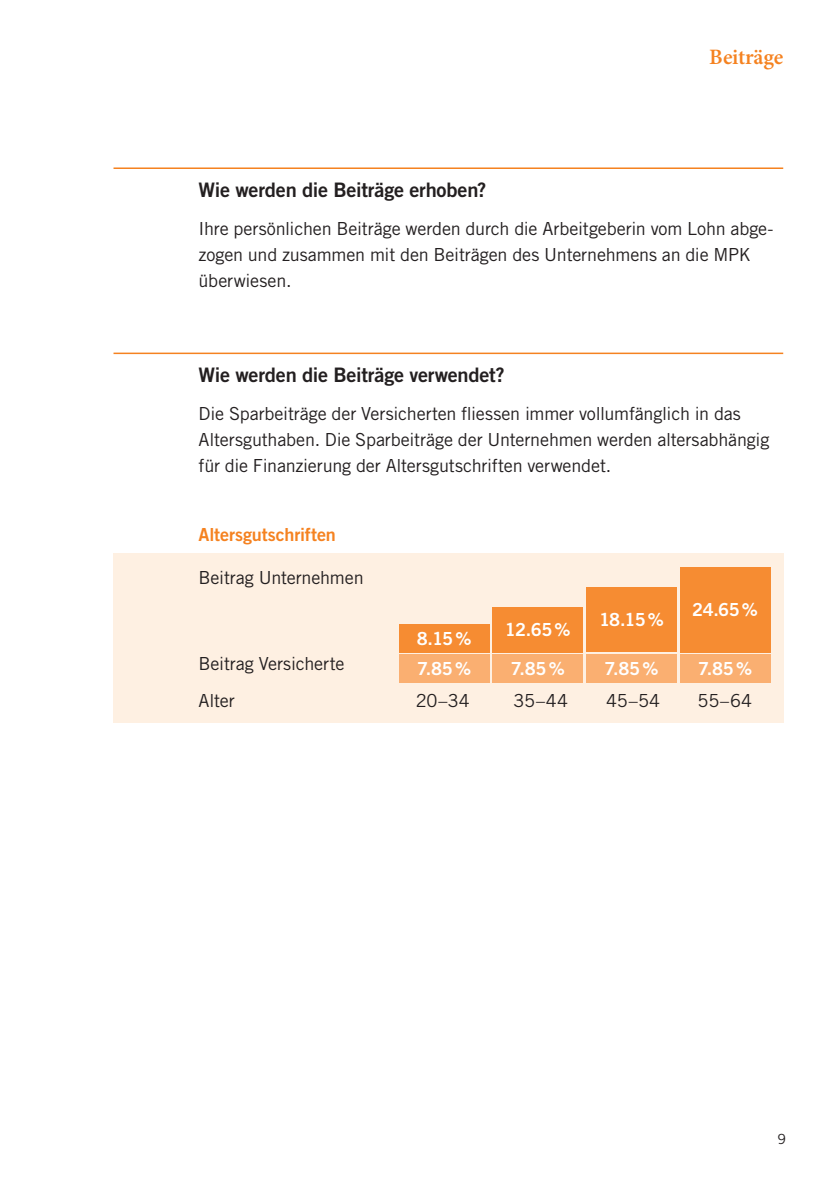
<style>
.page{position:relative;width:840px;height:1191px;background:#fff}
.page>*{position:absolute;margin:0;border:0;box-sizing:border-box;transform-origin:0 0}
.t1{font:600 22px "Minion Pro";letter-spacing:-.015em;color:#f58220}
.t2{font:20px "Trade Gothic LT Std Bd 2";letter-spacing:-.01em;color:#231f20}
.t3{font:18px/26px "Trade Gothic LT Std";letter-spacing:-.01em;color:#231f20}
.t4{font:18px/30.8px "Trade Gothic LT Std Bd 2";letter-spacing:-.02em;color:#fff}
.t5{font:18px "Trade Gothic LT Std Bd 2";letter-spacing:-.005em;color:#f58220}
.t6{font:14px "Trade Gothic LT Std";color:#231f20}
</style>
<div class="page">
<div style="left:113px;top:553px;width:670px;height:170px;background:#fef0e2"></div>
<hr style="left:113px;top:167px;width:669px;height:2px;background:#f58220">
<hr style="left:113px;top:352px;width:669px;height:2px;background:#f58220">
<div style="left:398px;top:624px;width:91px;height:28px;background:#f68c32"></div>
<div style="left:398px;top:655px;width:91px;height:28px;background:#faaf71"></div>
<div style="left:492px;top:607px;width:91px;height:45px;background:#f68c32"></div>
<div style="left:492px;top:655px;width:91px;height:28px;background:#faaf71"></div>
<div style="left:585px;top:587px;width:91px;height:65px;background:#f68c32"></div>
<div style="left:585px;top:655px;width:91px;height:28px;background:#faaf71"></div>
<div style="left:679px;top:655px;width:91px;height:28px;background:#faaf71"></div>
<div style="left:679px;top:567px;width:91px;height:85px;background:#f68c32"></div>
<p class="t1" style="left:708px;top:42px;width:75px">Beiträge</p>
<p class="t2" style="left:198px;top:178px;width:289px">Wie werden die Beiträge erhoben?</p>
<p class="t3" style="left:198px;top:215px;width:576px">Ihre persönlichen Beiträge werden durch die Arbeitgeberin vom Lohn abge&shy;zogen und zusammen mit den Beiträgen des Unternehmens an die MPK überwiesen.</p>
<p class="t2" style="left:198px;top:363px;width:307px">Wie werden die Beiträge verwendet?</p>
<p class="t3" style="left:198px;top:400px;width:572px">Die Sparbeiträge der Versicherten fliessen immer vollumfänglich in das<br>Altersguthaben. Die Sparbeiträge der Unternehmen werden altersabhängig für die Finanzierung der Altersgutschriften verwendet.</p>
<p class="t5" style="left:198px;top:523px;width:139px">Altersgutschriften</p>
<p class="t3" style="left:198px;top:564px;width:166px">Beitrag Unternehmen</p>
<p class="t3" style="left:198px;top:644px;width:147px;line-height:37.4px">Beitrag Versicherte<br>Alter</p>
<p class="t4" style="left:416px;top:622px;width:56px">8.15%<br>7.85%</p>
<p class="t4" style="left:504px;top:609px;width:67px;line-height:39.4px;text-align:center">12.65%<br>7.85%</p>
<p class="t4" style="left:691px;top:594px;width:67px">24.65%</p>
<p class="t4" style="left:598px;top:604px;width:66px">18.15 %</p>
<p class="t4" style="left:604px;top:653px;width:55px">7.85%</p>
<p class="t4" style="left:697px;top:653px;width:55px">7.85%</p>
<p class="t3" style="left:415px;top:687px;width:56px">20–34</p>
<p class="t3" style="left:513px;top:687px;width:56px">35–44</p>
<p class="t3" style="left:605px;top:687px;width:56px">45–54</p>
<p class="t3" style="left:697px;top:687px;width:56px">55–64</p>
<p class="t6" style="left:777px;top:1131px;width:10px">9</p>
</div>
